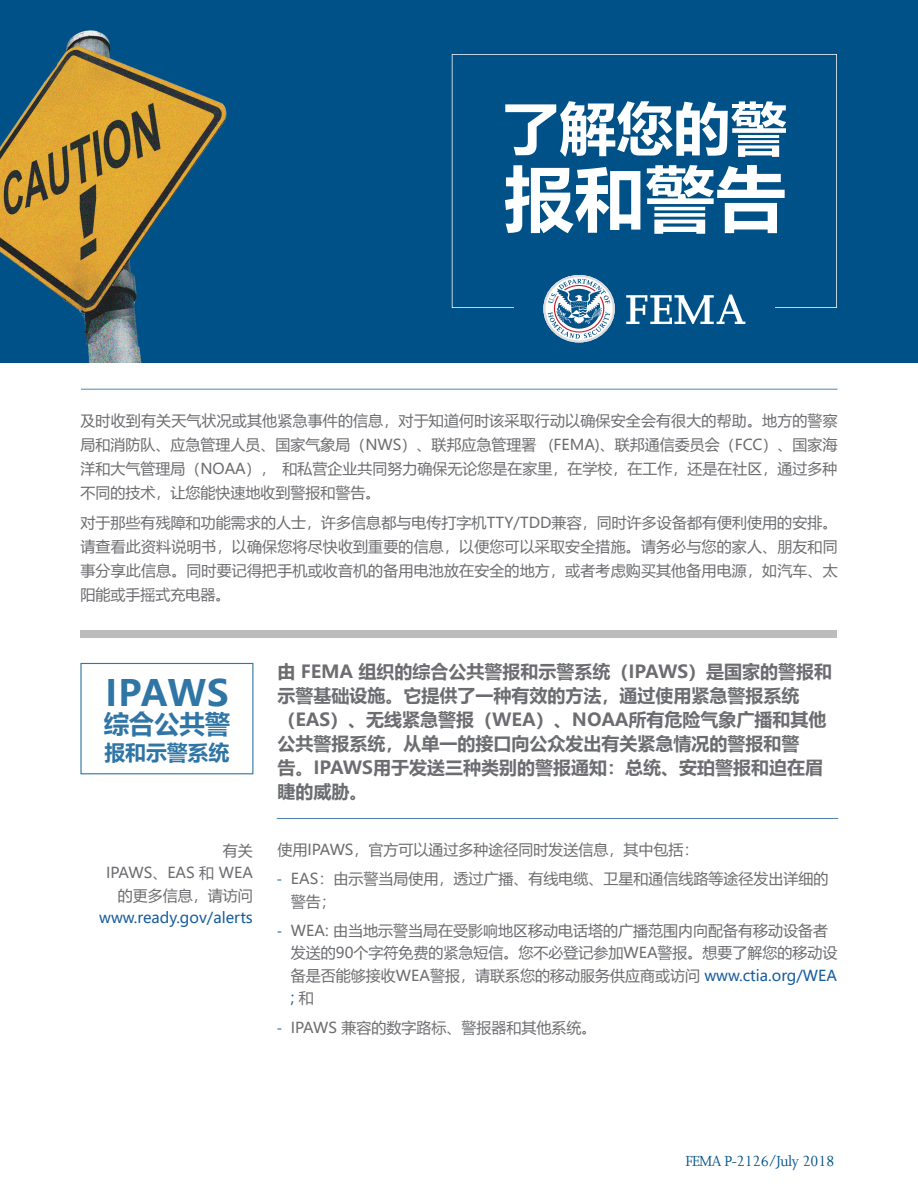
<style>
.page{position:relative;width:918px;height:1188px;background:#fff}
.page>*{position:absolute;margin:0;border:0;box-sizing:border-box;transform-origin:0 0}
.t1{font:700 70.5px "Microsoft Ya Hei";color:#fff}
.t2{font:700 57px "Microsoft Ya Hei";color:#fff}
.t3{font:700 36px "Microsoft Ya Hei";letter-spacing:.01em;color:#2f75a5}
.t4{font:700 25.5px "Microsoft Ya Hei";letter-spacing:-.01em;color:#2f75a5}
.t5{font:700 21px "Microsoft Ya Hei";letter-spacing:-.01em;color:#2f75a5}
.t6{font:700 18px/24px "Microsoft Ya Hei";color:#6c6d70}
.t7{font:16.5px "Joanna";letter-spacing:-.04em;color:#005187}
.text{font:15px/24px "Microsoft Ya Hei";color:#6c6d70}
.text_2{font:15px "Microsoft Ya Hei";color:#6c6d70}
.text_3{font:15px "Microsoft Ya Hei";color:#6c6d70}
.t8{font:15px "Microsoft Ya Hei";color:#175d9e}
.t9{font:300 15px "Univers LT Std";color:#005187}
.s1{color:#175d9e}
</style>
<div class="page">
<div style="left:0;top:0;width:918px;height:363px;background:#005187"></div>
<svg style="left:452px;top:54px;width:385px;height:254px"></svg>
<img style="left:0;top:30px;width:227px;height:333px">
<div style="left:514px;top:285px;width:261px;height:48px;background:#005187"></div>
<svg style="left:626px;top:294px;width:119px;height:30px"></svg>
<svg style="left:543px;top:275px;width:72px;height:67px"></svg>
<div style="left:80px;top:630px;width:757px;height:8px;background:#bdbcbc"></div>
<hr style="left:277px;top:818px;width:561px;height:1px;background:#5083af">
<div style="left:80px;top:663px;width:173px;height:111px;border:1px solid #2f75a5"></div>
<hr style="left:81px;top:389px;width:757px;height:1px;background:#5083af">
<h1 class="t2" style="left:502px;top:89px;width:286px">了解您的警</h1>
<h1 class="t1" style="left:504px;top:149px;width:283px">报和警告</h1>
<p class="text" style="left:80px;top:408px;width:759px;text-align:right">及时收到有关天气状况或其他紧急事件的信息，对于知道何时该采取行动以确保安全会有很大的帮助。地方的警察(FEMA)、联邦通信委员会（FCC）、国家海</p>
<p class="text" style="left:283px;top:432px;width:556px;text-indent:-202px">局和消防队、应急管理人员、国家气象局（NWS）、联邦应急管理署<br>和私营企业共同努力确保无论您是在家里，在学校，在工作，还是在社区，通过多种</p>
<p class="text" style="left:80px;top:456px;width:301px">洋和大气管理局（NOAA），<br>不同的技术，让您能快速地收到警报和警告。</p>
<p class="text" style="left:80px;top:510px;width:759px;text-align:justify">对于那些有残障和功能需求的人士，许多信息都与电传打字机TTY/TDD兼容，同时许多设备都有便利使用的安排。请查看此资料说明书，以确保您将尽快收到重要的信息，以便您可以采取安全措施。请务必与您的家人、朋友和同事分享此信息。同时要记得把手机或收音机的备用电池放在安全的地方，或者考虑购买其他备用电源，如汽车、太阳能或手摇式充电器。</p>
<p class="t3" style="left:105px;top:668px;width:125px">IPAWS</p>
<p class="t4" style="left:104px;top:706px;width:128px">综合公共警</p>
<p class="t5" style="left:104px;top:738px;width:126px">报和示警系统</p>
<p class="text_3" style="left:223px;top:840px;width:31px">有关</p>
<p class="text_3" style="left:106px;top:863px;width:148px">IPAWS、EAS 和 WEA</p>
<p class="text_3" style="left:118px;top:885px;width:136px">的更多信息，请访问</p>
<p class="t8" style="left:99px;top:908px;width:155px">www.ready.gov/alerts</p>
<h2 class="t6" style="left:277px;top:659px;width:556px">由 FEMA 组织的综合公共警报和示警系统（IPAWS）是国家的警报和示警基础设施。它提供了一种有效的方法，通过使用紧急警报系统（EAS）、无线紧急警报（WEA）、NOAA所有危险气象广播和其他公共警报系统，从单一的接口向公众发出有关紧急情况的警报和警<br>告。IPAWS用于发送三种类别的警报通知：总统、安珀警报和迫在眉睫的威胁。</h2>
<p class="text_2" style="left:277px;top:839px;width:423px">使用IPAWS，官方可以通过多种途径同时发送信息，其中包括：</p>
<p class="text" style="left:291px;top:866px;width:539px">EAS：由示警当局使用，透过广播、有线电缆、卫星和通信线路等途径发出详细的</p>
<p class="t9" style="left:277px;top:870px;width:6px">-</p>
<p class="t9" style="left:277px;top:922px;width:6px">-</p>
<p class="t9" style="left:277px;top:1018px;width:6px">-</p>
<p class="text" style="left:291px;top:889px;width:46px">警告;</p>
<p class="text" style="left:291px;top:918px;width:539px">WEA: 由当地示警当局在受影响地区移动电话塔的广播范围内向配备有移动设备者</p>
<p class="text" style="left:291px;top:941px;width:548px;line-height:22.5px;text-align:justify">发送的90个字符免费的紧急短信。您不必登记参加WEA警报。想要了解您的移动设备是否能够接收WEA警报，请联系您的移动服务供应商或访问 <span class="s1">www.ctia.org/WEA<br></span>和<span class="s1">;</span></p>
<p class="text" style="left:291px;top:1015px;width:307px">IPAWS 兼容的数字路标、警报器和其他系统。</p>
<p class="t7" style="left:685px;top:1151px;width:151px">FEMA P-2126/July 2018</p>
</div>
